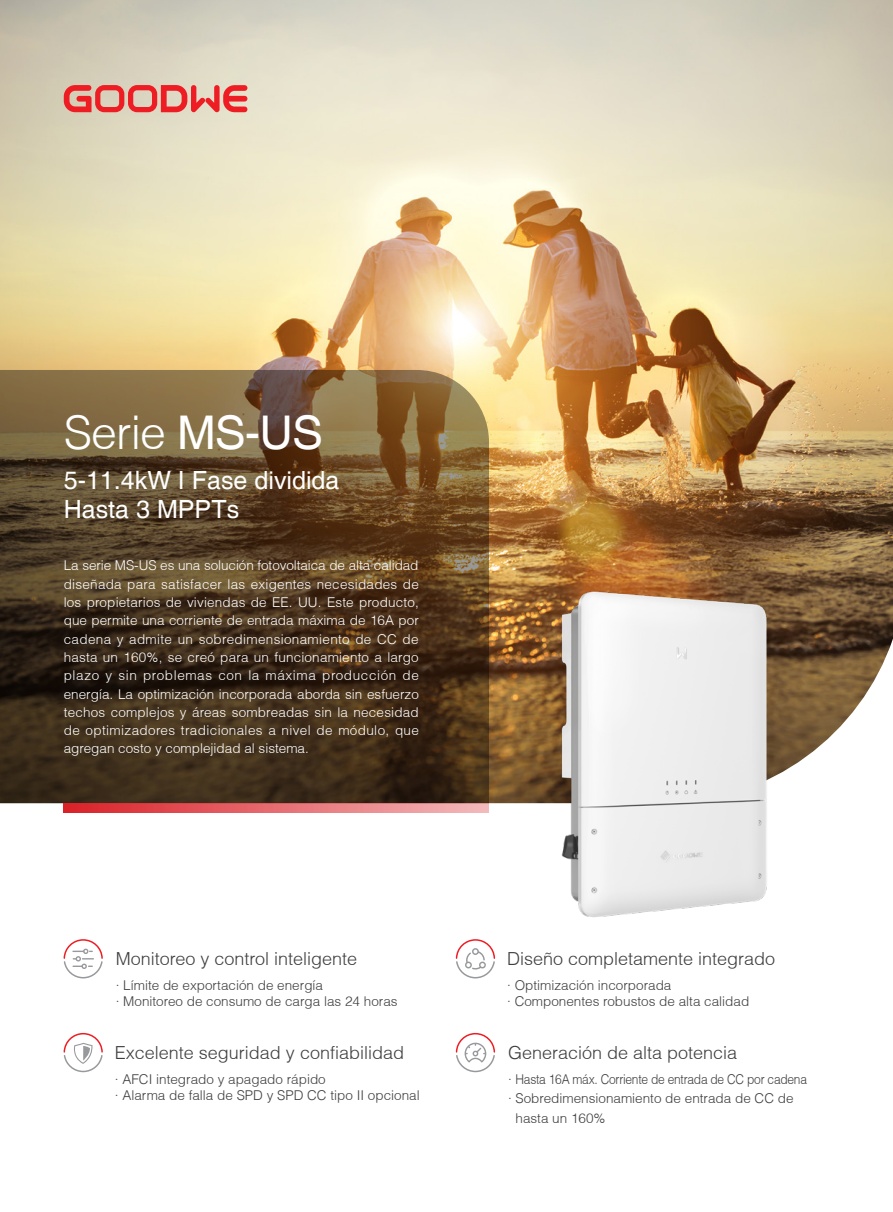
<style>
.page{position:relative;width:893px;height:1212px;background:#fff}
.page>*{position:absolute;margin:0;border:0;box-sizing:border-box;transform-origin:0 0}
.t1{font:300 46.5px "Helvetica";letter-spacing:-.02em;color:#fff}
.t2{font:25.05px "Helvetica";color:#fff}
.t3{font:300 18px "Helvetica";color:#3e3e3f}
.t4{font:300 13.5px/18.3px "Helvetica";color:#fff;text-align:justify}
.t5{font:300 13.5px/19.5px "Helvetica";color:#3e3e3f}
.t6{font:300 13.5px "Helvetica";letter-spacing:-.02em;color:#3e3e3f}
.s1{font-weight:400}
</style>
<div class="page">
<img style="left:0;top:0;width:893px;height:803px">
<svg style="left:0;top:370px;width:489px;height:433px;background:#574126"></svg>
<svg style="left:64px;top:803px;width:425px;height:9px;background:#e46b6f"></svg>
<svg style="left:455px;top:939px;width:41px;height:40px"></svg>
<svg style="left:63px;top:939px;width:40px;height:40px"></svg>
<svg style="left:63px;top:1032px;width:40px;height:41px"></svg>
<svg style="left:455px;top:1032px;width:41px;height:41px"></svg>
<img style="left:539px;top:565px;width:245px;height:352px">
<svg style="left:64px;top:85px;width:183px;height:27px;background:#e57770"></svg>
<p class="t1" style="left:64px;top:404px;width:261px">Serie <span class="s1">MS-US</span></p>
<p class="t2" style="left:64px;top:466px;width:277px">5-11.4kW I Fase dividida</p>
<p class="t2" style="left:64px;top:494px;width:177px">Hasta 3 MPPTs</p>
<p class="t4" style="left:64px;top:556px;width:357px">La serie MS-US es una solución fotovoltaica de alta calidad diseñada para satisfacer las exigentes necesidades de los propietarios de viviendas de EE. UU. Este producto, que permite una corriente de entrada máxima de 16A por cadena y admite un sobredimensionamiento de CC de hasta un 160%, se creó para un funcionamiento a largo plazo y sin problemas con la máxima producción de energía. La optimización incorporada aborda sin esfuerzo techos complejos y áreas sombreadas sin la necesidad de optimizadores tradicionales a nivel de módulo, que agregan costo y complejidad al sistema.</p>
<p class="t3" style="left:116px;top:948px;width:243px">Monitoreo y control inteligente</p>
<p class="t5" style="left:116px;top:975px;width:209px">· Límite de exportación de energía</p>
<p class="t5" style="left:116px;top:991px;width:283px">· Monitoreo de consumo de carga las 24 horas</p>
<p class="t3" style="left:115px;top:1041px;width:291px">Excelente seguridad y confiabilidad</p>
<p class="t5" style="left:115px;top:1069px;width:212px">· AFCI integrado y apagado rápido</p>
<p class="t5" style="left:115px;top:1085px;width:306px">· Alarma de falla de SPD y SPD CC tipo II opcional</p>
<p class="t3" style="left:507px;top:948px;width:270px">Diseño completamente integrado</p>
<p class="t5" style="left:507px;top:975px;width:166px">· Optimización incorporada</p>
<p class="t5" style="left:507px;top:991px;width:244px">· Componentes robustos de alta calidad</p>
<p class="t3" style="left:508px;top:1041px;width:231px">Generación de alta potencia</p>
<p class="t6" style="left:508px;top:1070px;width:301px">· Hasta 16A máx. Corriente de entrada de CC por cadena</p>
<p class="t5" style="left:515px;top:1088px;width:280px;text-indent:-8px">· Sobredimensionamiento de entrada de CC de hasta un 160%</p>
</div>
